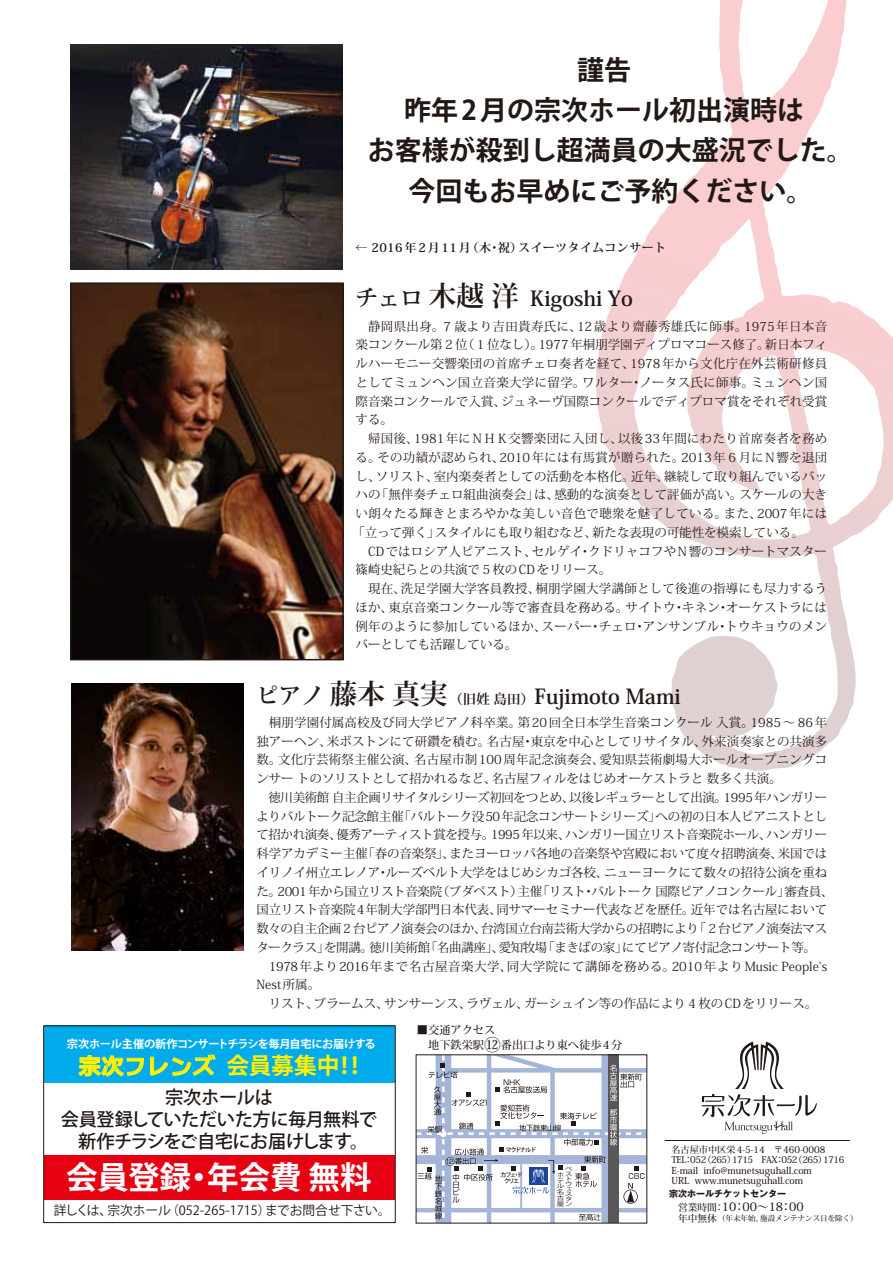
<style>
.page{position:relative;width:893px;height:1263px;background:#fff}
.page>*{position:absolute;margin:0;border:0;box-sizing:border-box;transform-origin:0 0}
.t1{font:700 31.5px "Koz Go Pro";color:#fff}
.t2{font:700 27px/40.5px "Koz Go Pro";color:#221815;text-align:center}
.t3{font:700 22.8px "Koz Go Pro";letter-spacing:-.01em;color:#fff100}
.t4{font:700 20.7px "Koz Min Pro";color:#221815}
.t5{font:500 18.3px/22.2px "Koz Go Pro";letter-spacing:-.03em;color:#221815;text-align:center}
.t6{font:12.75px "Koz Go Pro";color:#221815}
.t7{font:12.45px/18.8px "Koz Min Pro";color:#221815}
.t8{font:700 12px "Koz Min Pro";letter-spacing:.03em;color:#221815}
.t9{font:500 11.7px "Koz Min Pro";color:#221815}
.t10{font:700 11.25px "Koz Go Pro";letter-spacing:-.03em;color:#fff}
.t11{font:500 11.25px/14.5px "Koz Min Pro";color:#221815}
.t12{font:500 9.45px/10.2px "Koz Min Pro";color:#221815}
.t13{font:500 9.15px/10.2px "Koz Min Pro";letter-spacing:-.05em;color:#221815}
.t14{font:700 9px "Gothic MB101 Pro";color:#221815}
.t15{font:500 7.5px "Koz Min Pro";color:#221815}
.t16{font:500 6px/6px "Koz Go Pro";letter-spacing:-.19em;color:#221815;text-align:center}
.t17{font:6px/5.7px "Koz Go Pro";color:#221815;text-align:justify;scale:1.25 1}
.t18{font:5.7px/5.1px "Koz Go Pro";color:#221815;scale:1.33 1}
.s1{font-size:22.35px}
.s2{font-size:27.6px}
.s3{font-size:13.5px}
.s4{font-family:"Universal Line DSP E";font-weight:400}
.s5{font-size:16.65px}
.s6{font-size:9.75px}
.s7{font-size:5.7px}
</style>
<div class="page">
<svg style="left:596px;top:0;width:242px;height:756px"></svg>
<svg style="left:418px;top:1056px;width:227px;height:165px"></svg>
<svg style="left:702px;top:1041px;width:115px;height:93px"></svg>
<div style="left:44px;top:1026px;width:351px;height:57px;background:#00abeb"></div>
<div style="left:44px;top:1155px;width:351px;height:44px;background:#e60012"></div>
<svg style="left:78px;top:1055px;width:66px;height:21px"></svg>
<svg style="left:150px;top:1054px;width:65px;height:21px"></svg>
<hr style="left:665px;top:1140px;width:185px;height:1px;background:#221815">
<div style="left:43px;top:1025px;width:353px;height:198px;border:1px solid #221815"></div>
<img style="left:71px;top:683px;width:173px;height:267px">
<img style="left:73px;top:285px;width:268px;height:372px">
<div style="left:70px;top:282px;width:274px;height:378px;border:2px solid #221815"></div>
<img style="left:71px;top:45px;width:272px;height:224px">
<h2 class="t2" style="left:577px;top:52px;width:55px">謹告</h2>
<h2 class="t2" style="left:368px;top:91px;width:488px">昨年 2 月の宗次ホール初出演時は<br>お客様が殺到し超満員の大盛況でした。今回もお早めにご予約ください。</h2>
<p class="t8" style="left:356px;top:239px;width:312px">← 2016 年 2 月 11 月（木・祝）スイーツタイムコンサート</p>
<h3 class="t4" style="left:356px;top:283px;width:279px"><span class="s1">チェロ</span> <span class="s2">木越 洋</span> Kigoshi Yo</h3>
<p class="t7" style="left:352px;top:316px;width:476px">　静岡県出身。７歳より吉田貴寿氏に、12歳より齋藤秀雄氏に師事。1975年日本音楽コンクール第２位（１位なし）。1977年桐朋学園ディプロマコース修了。新日本フィルハーモニー交響楽団の首席チェロ奏者を経て、1978年から文化庁在外芸術研修員としてミュンヘン国立音楽大学に留学。ワルター・ノータス氏に師事。ミュンヘン国際音楽コンクールで入賞、ジュネーヴ国際コンクールでディプロマ賞をそれぞれ受賞する。<br>　帰国後、1981年にＮＨＫ交響楽団に入団し、以後33年間にわたり首席奏者を務める。その功績が認められ、2010年には有馬賞が贈られた。2013年６月にＮ響を退団し、ソリスト、室内楽奏者としての活動を本格化。近年、継続して取り組んでいるバッハの「無伴奏チェロ組曲演奏会」は、感動的な演奏として評価が高い。スケールの大きい朗々たる輝きとまろやかな美しい音色で聴衆を魅了している。また、2007年には「立って弾く」スタイルにも取り組むなど、新たな表現の可能性を模索している。　CDではロシア人ピアニスト、セルゲイ・クドリャコフやＮ響のコンサートマスター篠崎史紀らとの共演で５枚のCDをリリース。<br>　現在、洗足学園大学客員教授、桐朋学園大学講師として後進の指導にも尽力するうほか、東京音楽コンクール等で審査員を務める。サイトウ・キネン・オーケストラには例年のように参加しているほか、スーパー・チェロ・アンサンブル・トウキョウのメンバーとしても活躍している。</p>
<h3 class="t4" style="left:256px;top:681px;width:426px"><span class="s1">ピアノ</span> <span class="s2">藤本 真実</span><span class="s3">（旧姓 島田）</span>Fujimoto Mami</h3>
<p class="t7" style="left:256px;top:712px;width:578px">　桐朋学園付属高校及び同大学ピアノ科卒業。第20回全日本学生音楽コンクール 入賞。1985～ 86年独アーヘン、米ボストンにて研鑽を積む。名古屋・東京を中心としてリサイタル、外来演奏家との共演多数。文化庁芸術祭主催公演、名古屋市制100周年記念演奏会、愛知県芸術劇場大ホールオープニングコンサー トのソリストとして招かれるなど、名古屋フィルをはじめオーケストラと 数多く共演。<br>　徳川美術館 自主企画リサイタルシリーズ初回をつとめ、以後レギュラーとして出演。1995年ハンガリーよりバルトーク記念館主催「バルトーク没50年記念コンサートシリーズ」への初の日本人ピアニストとして招かれ演奏、優秀アーティスト賞を授与。1995年以来、ハンガリー国立リスト音楽院ホール、ハンガリー科学アカデミー主催「春の音楽祭」、またヨーロッパ各地の音楽祭や宮殿において度々招聘演奏、米国ではイリノイ州立エレノア・ルーズベルト大学をはじめシカゴ各校、ニューヨークにて数々の招待公演を重ねた。2001年から国立リスト音楽院（ブダペスト）主催「リスト・バルトーク 国際ピアノコンクール」審査員、国立リスト音楽院4年制大学部門日本代表、同サマーセミナー代表などを歴任。近年では名古屋において数々の自主企画２台ピアノ演奏会のほか、台湾国立台南芸術大学からの招聘により「２台ピアノ演奏法マスタークラス」を開講。徳川美術館「名曲講座」、愛知牧場「まきばの家」にてピアノ寄付記念コンサート等。</p>
<p class="t7" style="left:256px;top:956px;width:572px;text-indent:12px">1978年より2016年まで名古屋音楽大学、同大学院にて講師を務める。2010年よりMusic People's<br>Nest所属。<br>　リスト、ブラームス、サンサーンス、ラヴェル、ガーシュイン等の作品により４枚のCDをリリース。</p>
<p class="t10" style="left:67px;top:1036px;width:310px">宗次ホール主催の新作コンサートチラシを毎月自宅にお届けする</p>
<h3 class="t3" style="left:78px;top:1051px;width:289px"><span class="s4">宗次フレンズ</span>会員募集中！！</h3>
<h3 class="t5" style="left:61px;top:1087px;width:318px">宗次ホールは<br>会員登録していただいた方に毎月無料で新作チラシをご自宅にお届けします。</h3>
<h1 class="t1" style="left:66px;top:1157px;width:307px">会員登録・年会費 無料</h1>
<p class="t6" style="left:54px;top:1202px;width:338px">詳しくは、宗次ホール（052-265-1715）までお問合せ下さい。</p>
<p class="t11" style="left:417px;top:1022px;width:207px">■交通アクセス<br>　地下鉄栄駅<span class="s5">⑫</span>番出口より東へ徒歩4分</p>
<p class="t16" style="left:506px;top:1147px;width:32px">マクドナルド</p>
<p class="t13" style="left:671px;top:1144px;width:175px">名古屋市中区栄4-5-14　〒460-0008<br>TEL：052（265）1715　FAX：052（265）1716</p>
<p class="t12" style="left:671px;top:1165px;width:142px">E-mail info@munetsuguhall.com<br>URL www.munetsuguhall.com</p>
<p class="t9" style="left:678px;top:1198px;width:127px"><span class="s6">営業時間：</span>10：00～18：00</p>
<p class="t15" style="left:678px;top:1212px;width:181px"><span class="s6">年中無休</span>（年末年始、施設メンテナンス日を除く）</p>
<p class="t18" style="left:565px;top:1166px;width:7px">ベストウェスタ</p>
<p class="t17" style="left:557px;top:1201px;width:14px">屋<span class="s7">ン</span></p>
<p class="t17" style="left:557px;top:1172px;width:7px">ホテル名古</p>
<p class="t16" style="left:501px;top:1172px;width:24px">カフェ・ドクリエ</p>
<p class="t14" style="left:669px;top:1186px;width:118px">宗次ホールチケットセンター</p>
</div>
